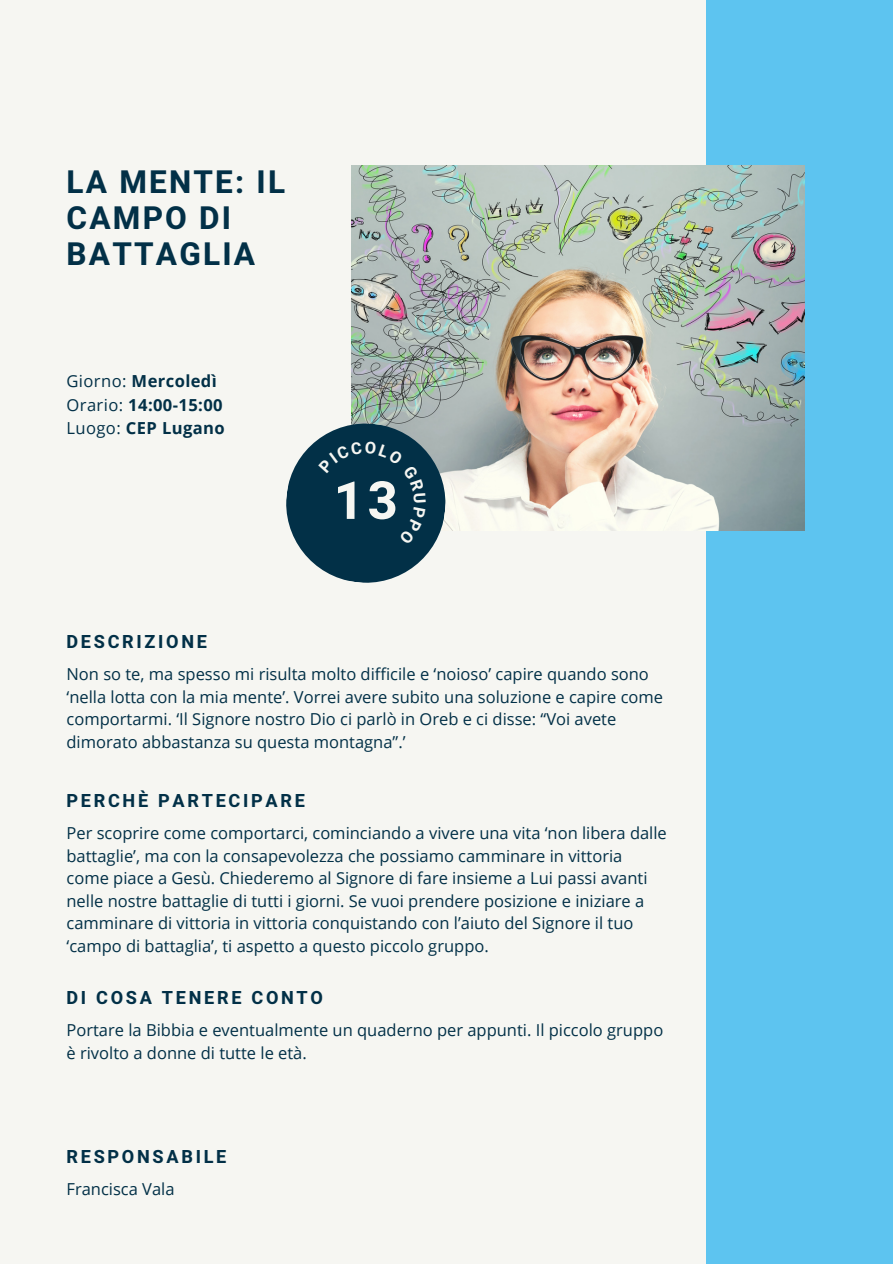
<style>
.page{position:relative;width:893px;height:1264px;background:#fff}
.page>*{position:absolute;margin:0;border:0;box-sizing:border-box;transform-origin:0 0}
.t1{font:700 52.5px "Heebo";color:#f6f6f2}
.t2{font:700 31.5px/36px "Heebo";letter-spacing:.07em;color:#023047}
.t3{font:700 18px "Heebo";letter-spacing:.15em;color:#023047}
.t4{font:16.5px/22.5px "Open Sans";color:#023047}
.t5{font:700 16.5px "Open Sans";letter-spacing:.025em;color:#023047}
.s1{font-weight:400}
</style>
<div class="page">
<div style="left:0;top:0;width:892px;height:1263px;background:#f6f6f2"></div>
<div style="left:706px;top:0;width:186px;height:1263px;background:#5dc4f0"></div>
<img style="left:351px;top:166px;width:453px;height:364px">
<svg style="left:286px;top:419px;width:164px;height:164px"></svg>
<p class="t2" style="left:66px;top:165px;width:220px">LA MENTE: IL<br>CAMPO DI<br>BATTAGLIA</p>
<p class="t5" style="left:66px;top:369px;width:152px"><span class="s1">Giorno:</span> Mercoledì</p>
<p class="t5" style="left:66px;top:393px;width:158px"><span class="s1">Orario:</span> 14:00-15:00</p>
<p class="t5" style="left:66px;top:416px;width:160px"><span class="s1">Luogo:</span> CEP Lugano</p>
<p class="t3" style="left:66px;top:629px;width:142px">DESCRIZIONE</p>
<p class="t1" style="left:334px;top:464px;width:66px">13</p>
<p class="t4" style="left:66px;top:662px;width:598px">Non so te, ma spesso mi risulta molto difficile e ‘noioso’ capire quando sono ‘nella lotta con la mia mente’. Vorrei avere subito una soluzione e capire come comportarmi. ‘Il Signore nostro Dio ci parlò in Oreb e ci disse: “Voi avete dimorato abbastanza su questa montagna”.’</p>
<p class="t3" style="left:66px;top:788px;width:240px">PERCHÈ PARTECIPARE</p>
<p class="t4" style="left:66px;top:821px;width:601px">Per scoprire come comportarci, cominciando a vivere una vita ‘non libera dalle battaglie’, ma con la consapevolezza che possiamo camminare in vittoria come piace a Gesù. Chiederemo al Signore di fare insieme a Lui passi avanti nelle nostre battaglie di tutti i giorni. Se vuoi prendere posizione e iniziare a camminare di vittoria in vittoria conquistando con l’aiuto del Signore il tuo ‘campo di battaglia’, ti aspetto a questo piccolo gruppo.</p>
<p class="t3" style="left:66px;top:985px;width:258px">DI COSA TENERE CONTO</p>
<p class="t4" style="left:66px;top:1018px;width:598px">Portare la Bibbia e eventualmente un quaderno per appunti. Il piccolo gruppo è rivolto a donne di tutte le età.</p>
<p class="t3" style="left:66px;top:1144px;width:161px">RESPONSABILE</p>
<p class="t4" style="left:66px;top:1177px;width:110px">Francisca Vala</p>
</div>
